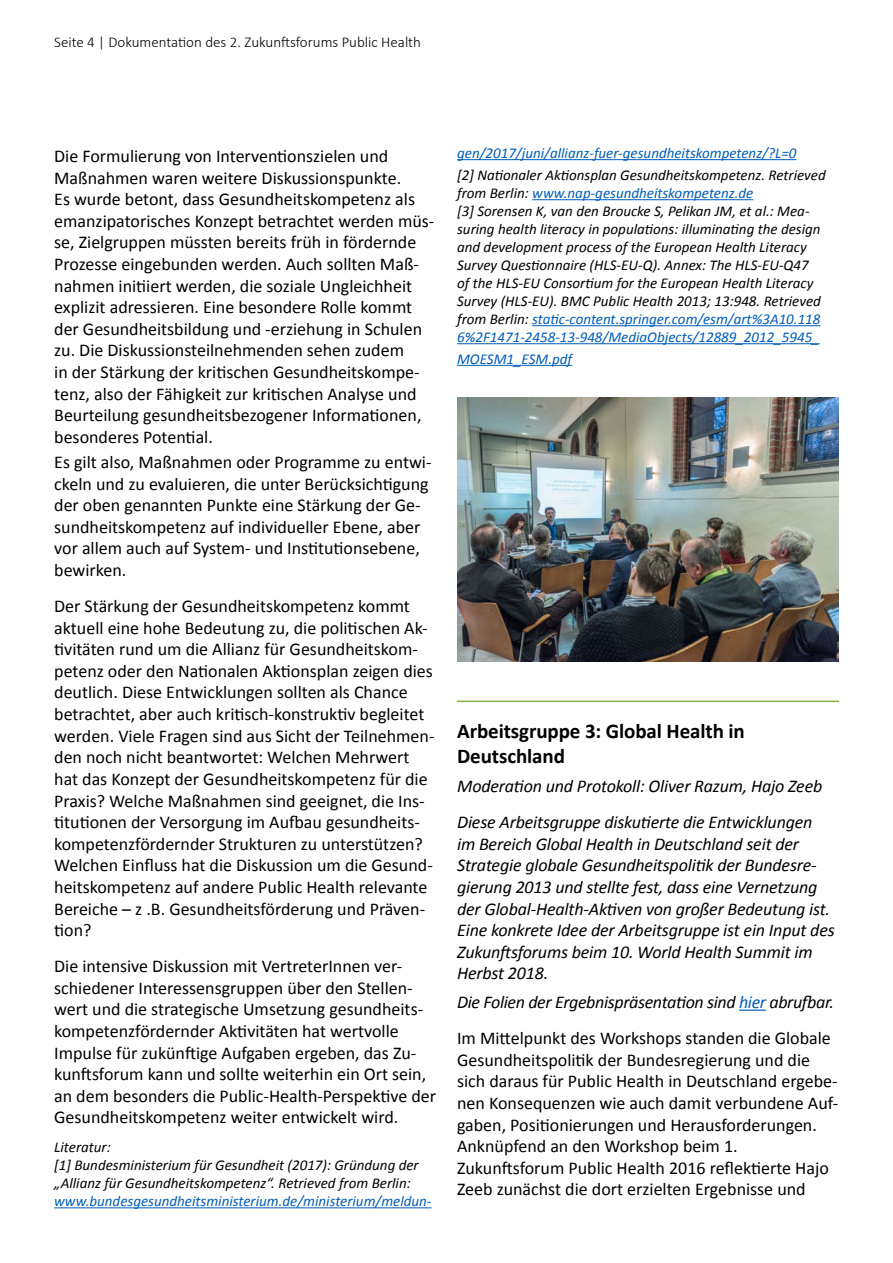
<style>
.page{position:relative;width:893px;height:1263px;background:#fff}
.page>*{position:absolute;margin:0;border:0;box-sizing:border-box;transform-origin:0 0}
.t1{font:700 21px/25.2px "Calibri";letter-spacing:-.005em;color:#000}
.t2{font:18px/21.6px "Calibri";color:#000}
.t3{font:italic 18px/21.6px "Calibri";letter-spacing:-.01em;color:#000}
.t4{font:italic 15px/18px "Calibri";color:#000}
.t5{font:italic 15px "Calibri";color:#005cb9}
.t6{font:300 15px "Calibri";color:#000}
.s1{color:#005cb9}
.s2{font-style:normal}
</style>
<div class="page">
<hr style="left:54px;top:1207px;width:378px;height:1px;background:#005cb9">
<hr style="left:457px;top:159px;width:339px;height:1px;background:#005cb9">
<hr style="left:532px;top:199px;width:221px;height:1px;background:#005cb9">
<hr style="left:532px;top:325px;width:288px;height:1px;background:#005cb9">
<hr style="left:457px;top:343px;width:363px;height:1px;background:#005cb9">
<hr style="left:457px;top:365px;width:115px;height:1px;background:#005cb9">
<hr style="left:739px;top:1009px;width:27px;height:2px;background:#005cb9">
<hr style="left:457px;top:701px;width:382px;height:1px;background:#88b04b">
<img style="left:457px;top:397px;width:382px;height:265px">
<p class="t6" style="left:54px;top:33px;width:368px">Seite 4 | Dokumentation des 2. Zukunftsforums Public Health</p>
<p class="t2" style="left:54px;top:145px;width:382px">Die Formulierung von Interventionszielen und Maßnahmen waren weitere Diskussionspunkte.<br>Es wurde betont, dass Gesundheitskompetenz als emanzipatorisches Konzept betrachtet werden müs&shy;se, Zielgruppen müssten bereits früh in fördernde Prozesse eingebunden werden. Auch sollten Maß&shy;nahmen initiiert werden, die soziale Ungleichheit explizit adressieren. Eine besondere Rolle kommt der Gesundheitsbildung und -erziehung in Schulen zu. Die Diskussionsteilnehmenden sehen zudem<br>in der Stärkung der kritischen Gesundheitskompe&shy;tenz, also der Fähigkeit zur kritischen Analyse und Beurteilung gesundheitsbezogener Informationen, besonderes Potential.</p>
<p class="t2" style="left:54px;top:451px;width:379px">Es gilt also, Maßnahmen oder Programme zu entwi&shy;ckeln und zu evaluieren, die unter Berücksichtigung der oben genannten Punkte eine Stärkung der Ge&shy;sundheitskompetenz auf individueller Ebene, aber vor allem auch auf System- und Institutionsebene, bewirken.</p>
<p class="t2" style="left:54px;top:595px;width:382px">Der Stärkung der Gesundheitskompetenz kommt aktuell eine hohe Bedeutung zu, die politischen Ak&shy;tivitäten rund um die Allianz für Gesundheitskom&shy;petenz oder den Nationalen Aktionsplan zeigen dies deutlich. Diese Entwicklungen sollten als Chance betrachtet, aber auch kritisch-konstruktiv begleitet werden. Viele Fragen sind aus Sicht der Teilnehmen&shy;den noch nicht beantwortet: Welchen Mehrwert hat das Konzept der Gesundheitskompetenz für die Praxis? Welche Maßnahmen sind geeignet, die Ins&shy;titutionen der Versorgung im Aufbau gesundheits&shy;kompetenzfördernder Strukturen zu unterstützen?<br>Welchen Einfluss hat die Diskussion um die Gesund&shy;heitskompetenz auf andere Public Health relevante Bereiche – z .B. Gesundheitsförderung und Präven&shy;tion?</p>
<p class="t2" style="left:54px;top:955px;width:383px">Die intensive Diskussion mit VertreterInnen ver&shy;schiedener Interessensgruppen über den Stellen&shy;wert und die strategische Umsetzung gesundheits&shy;kompetenzfördernder Aktivitäten hat wertvolle Impulse für zukünftige Aufgaben ergeben, das Zu&shy;kunftsforum kann und sollte weiterhin ein Ort sein, an dem besonders die Public-Health-Perspektive der Gesundheitskompetenz weiter entwickelt wird.</p>
<p class="t4" style="left:54px;top:1137px;width:366px">Literatur:<br>[1] Bundesministerium für Gesundheit (2017): Gründung der „Allianz für Gesundheitskompetenz“. Retrieved from Berlin:</p>
<p class="t5" style="left:54px;top:1191px;width:379px">www.bundesgesundheitsministerium.de/ministerium/meldun-</p>
<p class="t5" style="left:457px;top:143px;width:341px">gen/2017/juni/allianz-fuer-gesundheitskompetenz/?L=0</p>
<p class="t4" style="left:457px;top:165px;width:370px">[2] Nationaler Aktionsplan Gesundheitskompetenz. Retrieved from Berlin: <span class="s1">www.nap-gesundheitskompetenz.de<br></span>[3] Sorensen K, van den Broucke S, Pelikan JM, et al.: Mea&shy;suring health literacy in populations: illuminating the design and development process of the European Health Literacy Survey Questionnaire (HLS-EU-Q). Annex: The HLS-EU-Q47<br>of the HLS-EU Consortium for the European Health Literacy Survey (HLS-EU). BMC Public Health 2013; 13:948. Retrieved from Berlin: <span class="s1">static-content.springer.com/esm/art%3A10.118<br>6%2F1471-2458-13-948/MediaObjects/12889_2012_5945_</span></p>
<p class="t5" style="left:457px;top:348px;width:117px">MOESM1_ESM.pdf</p>
<p class="t1" style="left:457px;top:718px;width:289px">Arbeitsgruppe 3: Global Health in<br>Deutschland</p>
<p class="t3" style="left:457px;top:767px;width:367px;line-height:36px">Moderation und Protokoll: Oliver Razum, Hajo Zeeb<br>Diese Arbeitsgruppe diskutierte die Entwicklungen</p>
<p class="t3" style="left:457px;top:832px;width:379px">im Bereich Global Health in Deutschland seit der Strategie globale Gesundheitspolitik der Bundesre&shy;gierung 2013 und stellte fest, dass eine Vernetzung der Global-Health-Aktiven von großer Bedeutung ist.<br>Eine konkrete Idee der Arbeitsgruppe ist ein Input des Zukunftsforums beim 10. World Health Summit im Herbst 2018.</p>
<p class="t3" style="left:457px;top:983px;width:378px;line-height:36px">Die Folien der Ergebnispräsentation sind <span class="s1">hier</span> abrufbar.<br><span class="s2">Im Mittelpunkt des Workshops standen die Globale</span></p>
<p class="t2" style="left:457px;top:1049px;width:383px">Gesundheitspolitik der Bundesregierung und die sich daraus für Public Health in Deutschland ergebe&shy;nen Konsequenzen wie auch damit verbundene Auf&shy;gaben, Positionierungen und Herausforderungen.<br>Anknüpfend an den Workshop beim 1.<br>Zukunftsforum Public Health 2016 reflektierte Hajo Zeeb zunächst die dort erzielten Ergebnisse und</p>
</div>
